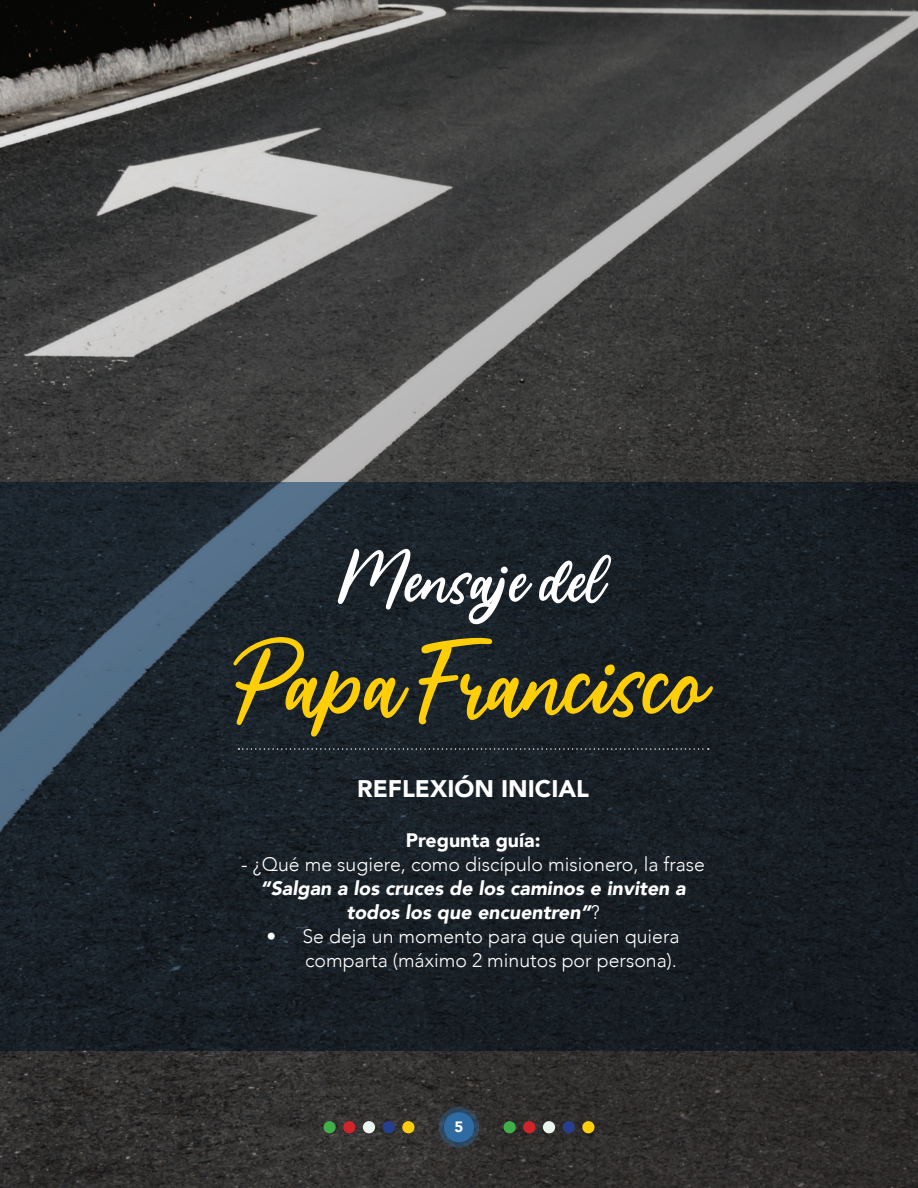
<style>
.page{position:relative;width:918px;height:1188px;background:#fff}
.page>*{position:absolute;margin:0;border:0;box-sizing:border-box;transform-origin:0 0}
.t1{font:125.7px "Palace";color:#fece08}
.t2{font:86.85px "Palace";color:#fff}
.BOLD_CELESTE{font:900 24px "Avenir";color:#fff}
.t3{font:italic 900 19.5px/24px "Avenir";color:#fff;text-align:center}
.t4{font:300 19.5px/24px "Avenir";color:#fff;text-align:right}
.t5{font:900 19.5px "Avenir";color:#fff}
.t6{font:900 15px "Avenir";color:#fff}
.s1{font-weight:300;font-style:normal}
</style>
<div class="page">
<img style="left:0;top:0;width:918px;height:1188px">
<svg style="left:0;top:482px;width:918px;height:568px;background:#1b242b"></svg>
<svg style="left:238px;top:748px;width:471px;height:2px"></svg>
<div style="left:323px;top:1121px;width:13px;height:12px;background:#40ae49;border-radius:50%"></div>
<div style="left:383px;top:1121px;width:12px;height:12px;background:#253f8e;border-radius:50%"></div>
<div style="left:343px;top:1121px;width:12px;height:12px;background:#d1232a;border-radius:50%"></div>
<div style="left:363px;top:1121px;width:12px;height:12px;background:#e9f5ee;border-radius:50%"></div>
<div style="left:402px;top:1121px;width:13px;height:12px;background:#fece08;border-radius:50%"></div>
<div style="left:503px;top:1121px;width:13px;height:12px;background:#40ae49;border-radius:50%"></div>
<div style="left:563px;top:1121px;width:12px;height:12px;background:#253f8e;border-radius:50%"></div>
<div style="left:523px;top:1121px;width:12px;height:12px;background:#d1232a;border-radius:50%"></div>
<div style="left:543px;top:1121px;width:12px;height:12px;background:#e9f5ee;border-radius:50%"></div>
<div style="left:582px;top:1121px;width:13px;height:12px;background:#fece08;border-radius:50%"></div>
<svg style="left:439px;top:1107px;width:40px;height:41px"></svg>
<div style="left:444px;top:1112px;width:30px;height:30px;background:#2d6ba2;border-radius:50%"></div>
<p class="t2" style="left:341px;top:545px;width:266px">Mensaje del</p>
<p class="t1" style="left:238px;top:632px;width:472px">Papa Francisco</p>
<p class="BOLD_CELESTE" style="left:357px;top:768px;width:233px">REFLEXIÓN INICIAL</p>
<p class="t5" style="left:406px;top:824px;width:136px">Pregunta guía:</p>
<p class="t3" style="left:241px;top:852px;width:465px"><span class="s1">- ¿Qué me sugiere, como discípulo misionero, la frase </span>“Salgan a los cruces de los caminos e inviten a todos los que encuentren”<span class="s1">?</span></p>
<p class="t4" style="left:267px;top:925px;width:415px">• Se deja un momento para que quien quiera comparta (máximo 2 minutos por persona).</p>
<p class="t6" style="left:455px;top:1114px;width:10px">5</p>
</div>
